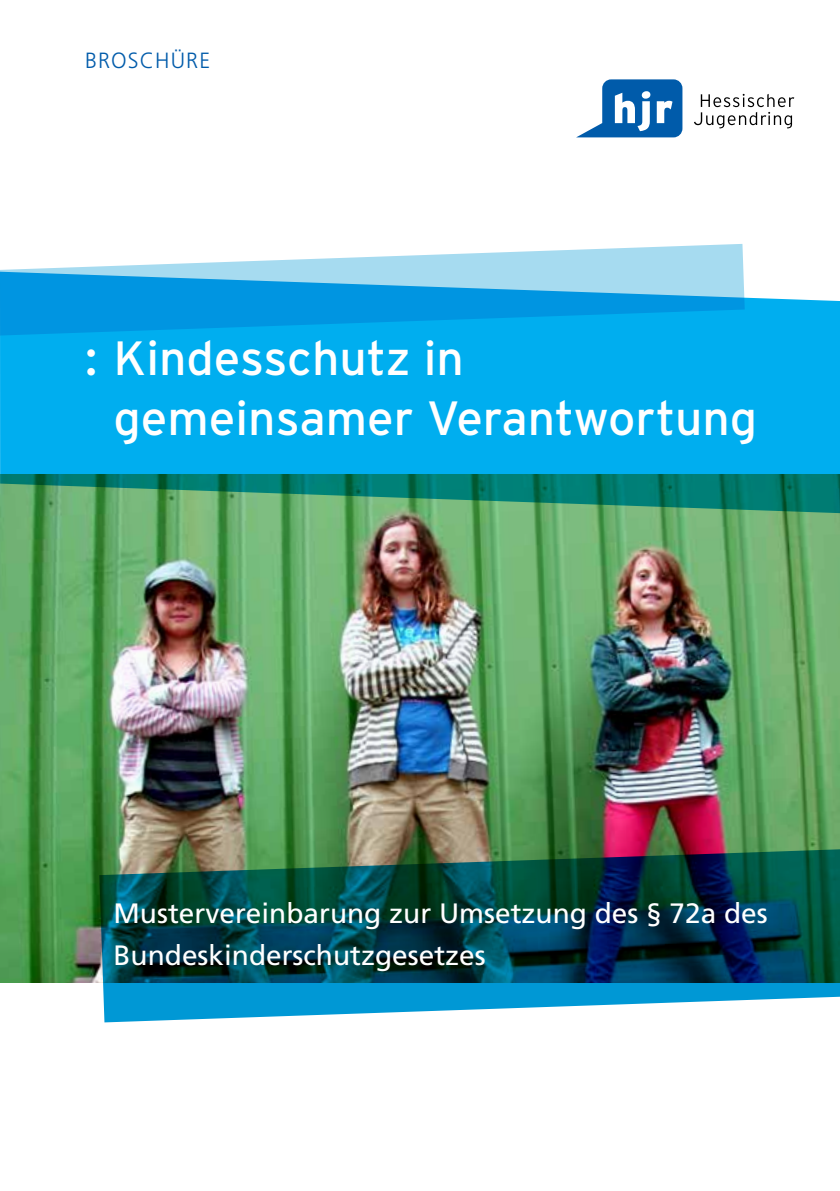
<style>
.page{position:relative;width:840px;height:1191px;background:#fff}
.page>*{position:absolute;margin:0;border:0;box-sizing:border-box;transform-origin:0 0}
.t1{font:48px/60px "Interstate";color:#fff}
.t2{font:28px/42px "Frutiger LT Std";color:#fff}
.t3{font:300 22px "Frutiger LT Std";letter-spacing:.05em;color:#005baa}
</style>
<div class="page">
<svg style="left:694px;top:94px;width:99px;height:34px"></svg>
<svg style="left:577px;top:79px;width:105px;height:58px"></svg>
<img style="left:0;top:514px;width:839px;height:468px">
<svg style="left:0;top:244px;width:744px;height:28px;fill:#a6dbf0"></svg>
<svg style="left:0;top:272px;width:839px;height:242px;background:#12a8d7"></svg>
<svg style="left:99px;top:848px;width:740px;height:174px;background:#1c5e6a"></svg>
<p class="t3" style="left:85px;top:47px;width:126px">BROSCHÜRE</p>
<h1 class="t1" style="left:113px;top:327px;width:645px;text-indent:-28px">: Kindesschutz in gemeinsamer Verantwortung</h1>
<p class="t2" style="left:113px;top:892px;width:655px">Mustervereinbarung zur Umsetzung des § 72a des<br>Bundeskinderschutzgesetzes</p>
</div>
